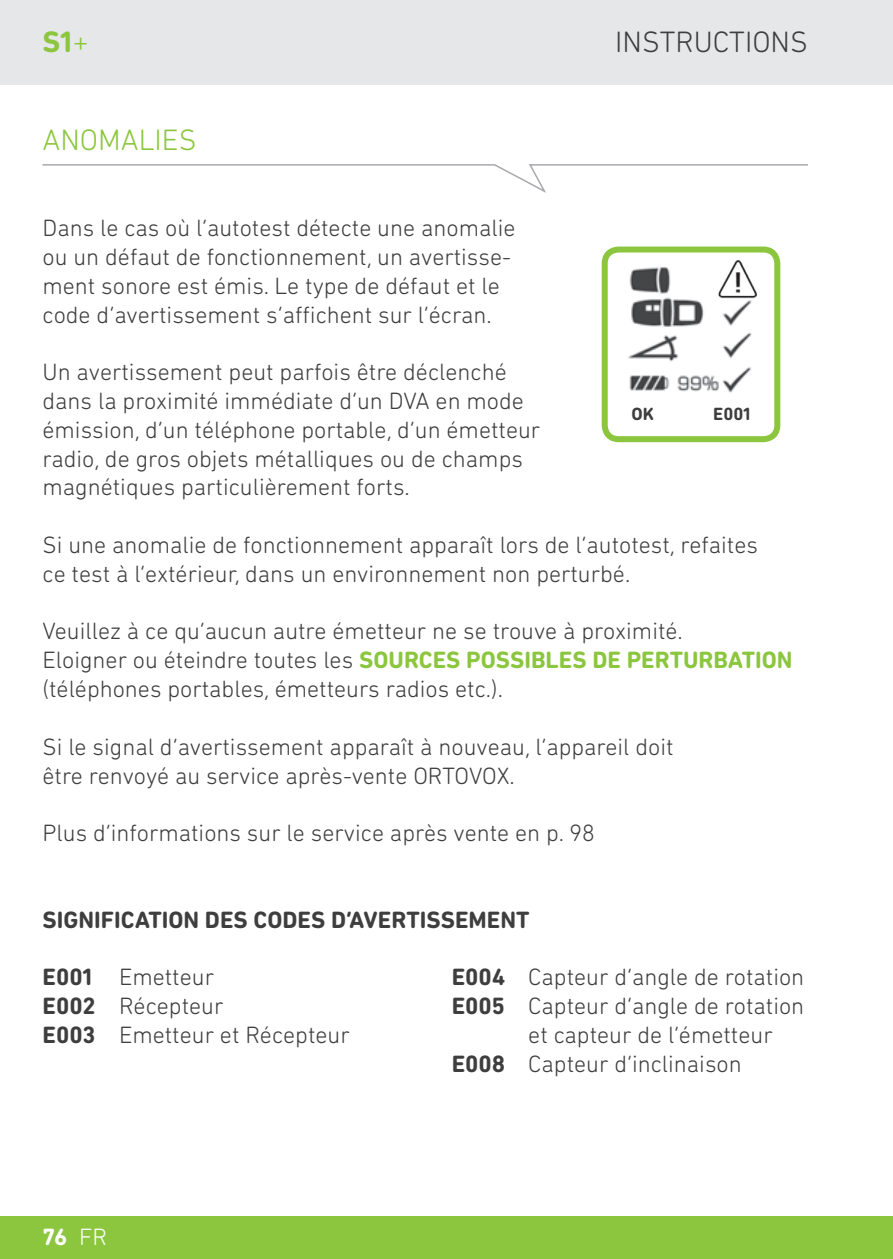
<style>
.page{position:relative;width:893px;height:1259px;background:#fff}
.page>*{position:absolute;margin:0;border:0;box-sizing:border-box;transform-origin:0 0}
.t1{font:300 30px "DIN Next Rounded LT Pro";color:#3e3e3f}
.t2{font:300 30px "DIN Next Rounded LT Pro";color:#8bc63e}
.t3{font:700 30px "DIN Next Rounded LT Pro";color:#8bc63e}
.t4{font:300 24px/28.8px "DIN Next Rounded LT Pro";color:#3e3e3f}
.t5{font:700 24px "DIN Next Rounded LT Pro";color:#3e3e3f}
.t6{font:700 24px "DIN Next Rounded LT Pro";color:#fff}
.t7{font:700 18px "DIN Next Rounded LT Pro";color:#3e3e3f}
.s1{font-weight:300}
.s2{font-weight:700;color:#8bc63e}
.s3{font-weight:700}
</style>
<div class="page">
<div style="left:0;top:0;width:893px;height:85px;background:#e6e7e9"></div>
<div style="left:0;top:1216px;width:893px;height:43px;background:#8bc63e"></div>
<img style="left:609px;top:253px;width:164px;height:182px">
<div style="left:602px;top:246px;width:178px;height:196px;border:6px solid #8bc63e;border-radius:14px"></div>
<img style="left:715px;top:259px;width:43px;height:39px">
<svg style="left:42px;top:164px;width:766px;height:29px"></svg>
<p class="t3" style="left:43px;top:24px;width:48px">S1<span class="s1">+</span></p>
<p class="t2" style="left:43px;top:122px;width:155px">AnoMALiES</p>
<p class="t4" style="left:43px;top:213px;width:474px">Dans le cas où l’autotest détecte une anomalie ou un défaut de fonctionnement, un avertisse&shy;ment sonore est émis. Le type de défaut et le code d’avertissement s’affichent sur l’écran.</p>
<p class="t1" style="left:615px;top:25px;width:194px">inSTrucTionS</p>
<p class="t4" style="left:43px;top:357px;width:499px">un avertissement peut parfois être déclenché dans la proximité immédiate d’un DVA en mode émission, d’un téléphone portable, d’un émetteur radio, de gros objets métalliques ou de champs magnétiques particulièrement forts.</p>
<p class="t4" style="left:43px;top:530px;width:717px">Si une anomalie de fonctionnement apparaît lors de l’autotest, refaites ce test à l’extérieur, dans un environnement non perturbé.</p>
<p class="t4" style="left:43px;top:616px;width:751px">Veuillez à ce qu’aucun autre émetteur ne se trouve à proximité.<br>Eloigner ou éteindre toutes les <span class="s2">SOURCES POSSIBLES DE PERTURBATION </span>(téléphones portables, émetteurs radios etc.).</p>
<p class="t4" style="left:43px;top:732px;width:633px">Si le signal d’avertissement apparaît à nouveau, l’appareil doit être renvoyé au service après-vente orToVoX.</p>
<p class="t4" style="left:43px;top:818px;width:554px">plus d’informations sur le service après vente en p. 98</p>
<p class="t7" style="left:631px;top:403px;width:24px">OK</p>
<p class="t7" style="left:713px;top:403px;width:39px">E001</p>
<p class="t5" style="left:43px;top:905px;width:489px">SIGNIFICATION DES CODES D’AVERTISSEMENT</p>
<p class="t4" style="left:43px;top:962px;width:309px"><span class="s3">E001</span> Emetteur<br><span class="s3">E002</span> récepteur<br><span class="s3">E003</span> Emetteur et récepteur</p>
<p class="t4" style="left:452px;top:962px;width:354px"><span class="s3">E004</span> capteur d’angle de rotation</p>
<p class="t4" style="left:452px;top:991px;width:354px"><span class="s3">E005</span> capteur d’angle de rotation</p>
<p class="t4" style="left:528px;top:1020px;width:246px">et capteur de l’émetteur</p>
<p class="t4" style="left:452px;top:1048px;width:291px"><span class="s3">E008</span> capteur d’inclinaison</p>
<p class="t6" style="left:43px;top:1223px;width:66px">76 <span class="s1">fr</span></p>
</div>
